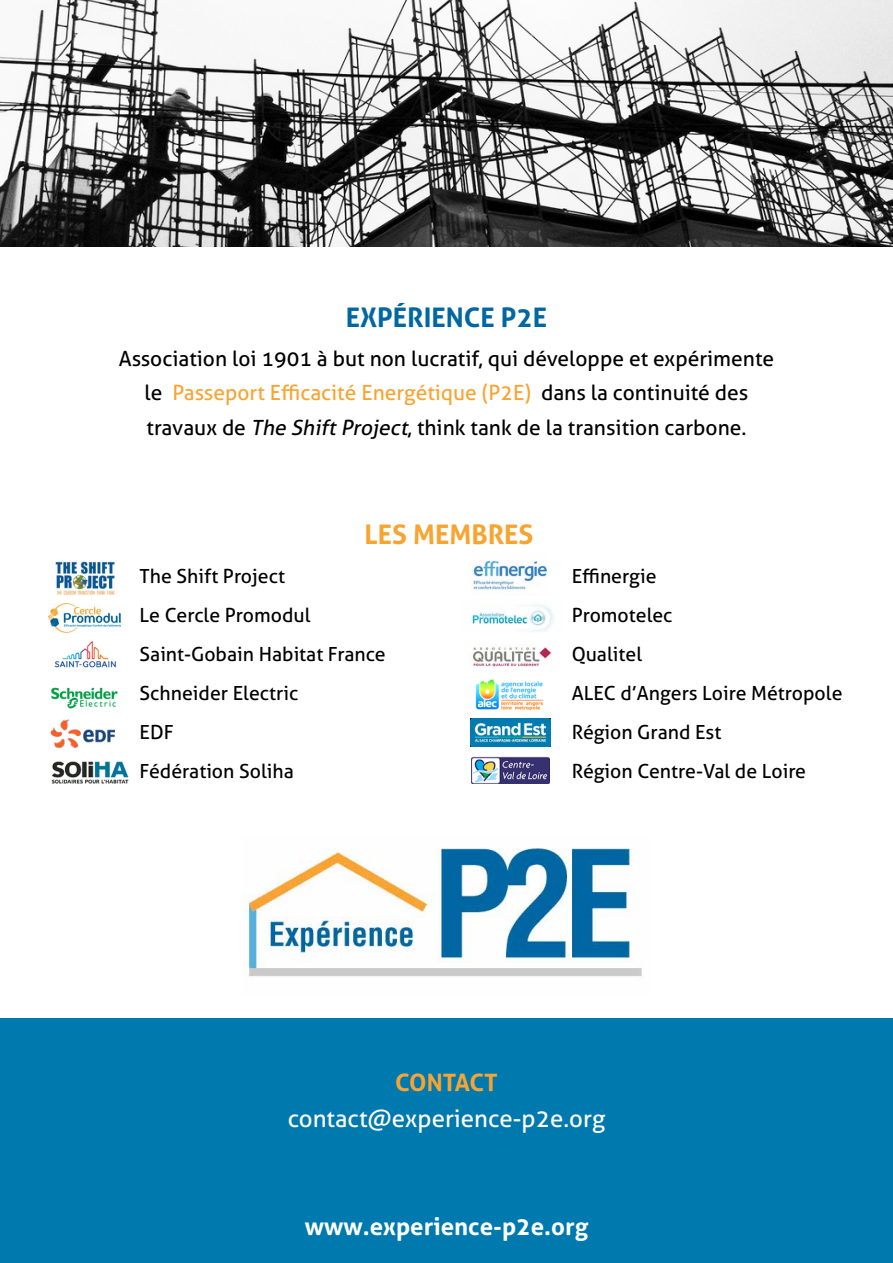
<style>
.page{position:relative;width:893px;height:1263px;background:#fff}
.page>*{position:absolute;margin:0;border:0;box-sizing:border-box;transform-origin:0 0}
.t1{font:700 27px "Aller";color:#0067a2}
.t2{font:700 27px "Aller";color:#f7a430}
.t3{font:24px "Aller";color:#fff}
.t4{font:700 24px "Aller";color:#fff}
.t5{font:700 24px "Aller";letter-spacing:-.01em;color:#f8a433}
.t6{font:21px/34.5px "Aller";color:#000;text-align:center}
.t7{font:19.5px "Aller";color:#000}
.s1{color:#f8a433}
.s2{font-style:italic}
</style>
<div class="page">
<div style="left:0;top:1018px;width:893px;height:245px;background:#0079af"></div>
<img style="left:0;top:0;width:893px;height:247px">
<img style="left:244px;top:848px;width:398px;height:129px">
<img style="left:48px;top:604px;width:73px;height:28px">
<img style="left:51px;top:687px;width:67px;height:22px">
<img style="left:54px;top:641px;width:63px;height:27px">
<img style="left:50px;top:719px;width:64px;height:29px">
<img style="left:471px;top:560px;width:77px;height:31px">
<img style="left:472px;top:604px;width:82px;height:28px">
<img style="left:472px;top:647px;width:80px;height:20px">
<img style="left:475px;top:679px;width:69px;height:32px">
<img style="left:471px;top:718px;width:79px;height:29px">
<img style="left:55px;top:562px;width:59px;height:32px">
<img style="left:51px;top:761px;width:78px;height:23px">
<img style="left:471px;top:757px;width:79px;height:27px">
<h1 class="t1" style="left:346px;top:300px;width:203px">EXPÉRIENCE P2E</h1>
<p class="t6" style="left:119px;top:341px;width:657px">Association loi 1901 à but non lucratif, qui développe et expérimente le <span class="s1">Passeport Efficacité Energétique (P2E)</span> dans la continuité des travaux de <span class="s2">The ShiftProject</span>, think tank de la transition carbone.</p>
<h1 class="t2" style="left:365px;top:517px;width:170px">LES MEMBRES</h1>
<p class="t7" style="left:140px;top:564px;width:147px">The Shift Project</p>
<p class="t7" style="left:572px;top:564px;width:86px">Effinergie</p>
<p class="t7" style="left:140px;top:603px;width:172px">Le Cercle Promodul</p>
<p class="t7" style="left:572px;top:603px;width:102px">Promotelec</p>
<p class="t7" style="left:140px;top:642px;width:248px">Saint-Gobain Habitat France</p>
<p class="t7" style="left:572px;top:642px;width:72px">Qualitel</p>
<p class="t7" style="left:140px;top:681px;width:160px">Schneider Electric</p>
<p class="t7" style="left:572px;top:681px;width:272px">ALEC d’Angers Loire Métropole</p>
<p class="t7" style="left:140px;top:720px;width:35px">EDF</p>
<p class="t7" style="left:572px;top:720px;width:151px">Région Grand Est</p>
<p class="t7" style="left:140px;top:759px;width:156px">Fédération Soliha</p>
<p class="t7" style="left:572px;top:759px;width:236px">Région Centre-Val de Loire</p>
<p class="t5" style="left:395px;top:1068px;width:104px">CONTACT</p>
<p class="t3" style="left:288px;top:1104px;width:319px">contact@experience-p2e.org</p>
<p class="t4" style="left:305px;top:1212px;width:285px">www.experience-p2e.org</p>
</div>
